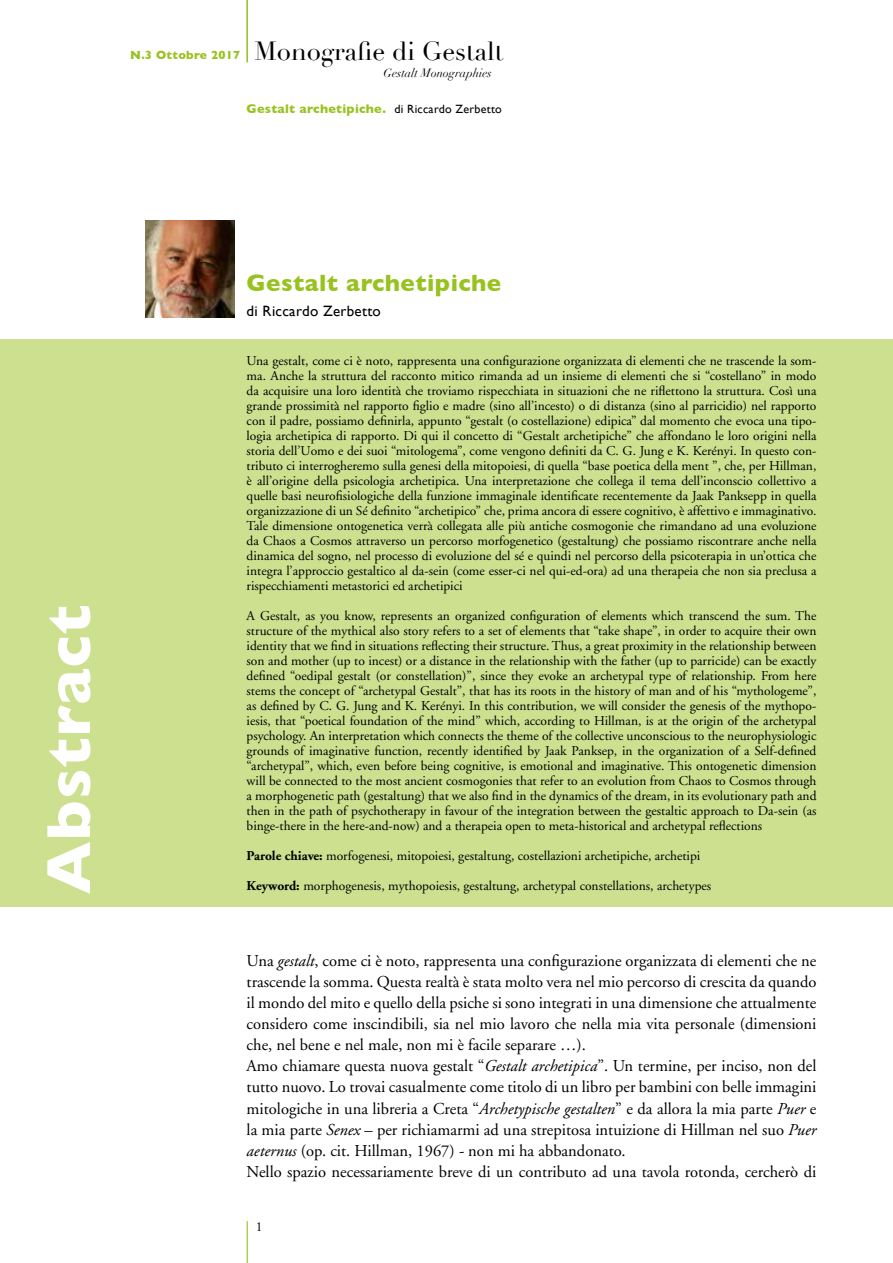
<style>
.page{position:relative;width:893px;height:1263px;background:#fff}
.page>*{position:absolute;margin:0;border:0;box-sizing:border-box;transform-origin:0 0}
.t1{font:700 63px "Gill Sans";letter-spacing:.02em;color:#fff}
.t2{font:25.65px "Didot";color:#000}
.t3{font:700 24px "Gill Sans";letter-spacing:.02em;color:#98c21f}
.t4{font:16.65px/21.1px "Adobe Garamond";color:#000}
.t5{font:15px "Gill Sans";letter-spacing:.02em;color:#000}
.t6{font:13.5px/15px "Adobe Garamond";color:#000;text-align:justify}
.t7{font:13.5px "Adobe Garamond Pro";color:#000}
.t8{font:700 12.75px "Gill Sans";letter-spacing:.02em;color:#98c21f}
.t9{font:700 12px "Gill Sans";letter-spacing:.02em;color:#98c21f}
.t10{font:italic 11.85px "Didot";color:#000}
.s1{font-weight:400;font-size:12px;color:#000}
.s2{font-weight:700}
.s3{font-style:italic}
</style>
<div class="page">
<hr style="left:247px;top:1221px;width:1px;height:42px;background:#98c21f">
<div style="left:0;top:339px;width:893px;height:567px;background:#cce08f"></div>
<hr style="left:247px;top:0;width:1px;height:62px;background:#98c21f">
<img style="left:145px;top:220px;width:90px;height:98px">
<p class="t9" style="left:130px;top:45px;width:112px">N.3 Ottobre 2017</p>
<h2 class="t2" style="left:254px;top:36px;width:250px">Monografie di Gestalt</h2>
<p class="t10" style="left:384px;top:65px;width:110px">Gestalt Monographies</p>
<p class="t8" style="left:247px;top:99px;width:257px">Gestalt archetipiche. <span class="s1">di Riccardo Zerbetto</span></p>
<h1 class="t1" style="left:19px;top:894px;width:291px;rotate:-90deg">Abstract</h1>
<h3 class="t3" style="left:247px;top:264px;width:256px">Gestalt archetipiche</h3>
<p class="t5" style="left:247px;top:302px;width:136px">di Riccardo Zerbetto</p>
<p class="t6" style="left:247px;top:353px;width:571px">Una gestalt, come ci è noto, rappresenta una configurazione organizzata di elementi che ne trascende la som&shy;ma. Anche la struttura del racconto mitico rimanda ad un insieme di elementi che si “costellano” in modo da acquisire una loro identità che troviamo rispecchiata in situazioni che ne riflettono la struttura. Così una grande prossimità nel rapporto figlio e madre (sino all’incesto) o di distanza (sino al parricidio) nel rapporto con il padre, possiamo definirla, appunto “gestalt (o costellazione) edipica” dal momento che evoca una tipo&shy;logia archetipica di rapporto. Di qui il concetto di “Gestalt archetipiche” che affondano le loro origini nella storia dell’Uomo e dei suoi “mitologema”, come vengono definiti da C. G. Jung e K. Kerényi. In questo con&shy;tributo ci interrogheremo sulla genesi della mitopoiesi, di quella “base poetica della ment ”, che, per Hillman, è all’origine della psicologia archetipica. Una interpretazione che collega il tema dell’inconscio collettivo a quelle basi neurofisiologiche della funzione immaginale identificate recentemente da Jaak Panksepp in quella organizzazione di un Sé definito “archetipico” che, prima ancora di essere cognitivo, è affettivo e immaginativo.<br>Tale dimensione ontogenetica verrà collegata alle più antiche cosmogonie che rimandano ad una evoluzione da Chaos a Cosmos attraverso un percorso morfogenetico (gestaltung) che possiamo riscontrare anche nella dinamica del sogno, nel processo di evoluzione del sé e quindi nel percorso della psicoterapia in un’ottica che integra l’approccio gestaltico al da-sein (come esser-ci nel qui-ed-ora) ad una therapeia che non sia preclusa a rispecchiamenti metastorici ed archetipici</p>
<p class="t6" style="left:247px;top:608px;width:571px">A Gestalt, as you know, represents an organized configuration of elements which transcend the sum. The structure of the mythical also story refers to a set of elements that “take shape”, in order to acquire their own identity that we find in situations reflecting their structure. Thus, a great proximity in the relationship between son and mother (up to incest) or a distance in the relationship with the father (up to parricide) can be exactly defined “oedipal gestalt (or constellation)”, since they evoke an archetypal type of relationship. From here stems the concept of “archetypal Gestalt”, that has its roots in the history of man and of his “mythologeme”, as defined by C. G. Jung and K. Kerényi. In this contribution, we will consider the genesis of the mythopo&shy;iesis, that “poetical foundation of the mind” which, according to Hillman, is at the origin of the archetypal psychology. An interpretation which connects the theme of the collective unconscious to the neurophysiologic grounds of imaginative function, recently identified by Jaak Panksep, in the organization of a Self-defined “archetypal”, which, even before being cognitive, is emotional and imaginative. This ontogenetic dimension will be connected to the most ancient cosmogonies that refer to an evolution from Chaos to Cosmos through a morphogenetic path (gestaltung) that we also find in the dynamics of the dream, in its evolutionary path and then in the path of psychotherapy in favour of the integration between the gestaltic approach to Da-sein (as binge-there in the here-and-now) and a therapeia open to meta-historical and archetypal reflections</p>
<p class="t6" style="left:247px;top:848px;width:455px"><span class="s2">Parole chiave:</span> morfogenesi, mitopoiesi, gestaltung, costellazioni archetipiche, archetipi</p>
<p class="t6" style="left:247px;top:878px;width:466px"><span class="s2">Keyword:</span> morphogenesis, mythopoiesis, gestaltung, archetypal constellations, archetypes</p>
<p class="t4" style="left:247px;top:950px;width:571px">Una <span class="s3">gestalt</span>, come ci è noto, rappresenta una configurazione organizzata di elementi che ne trascende la somma. Questa realtà è stata molto vera nel mio percorso di crescita da quando il mondo del mito e quello della psiche si sono integrati in una dimensione che attualmente considero come inscindibili, sia nel mio lavoro che nella mia vita personale (dimensioni che, nel bene e nel male, non mi è facile separare …).<br>Amo chiamare questa nuova gestalt “<span class="s3">Gestalt archetipica</span>”. Un termine, per inciso, non del tutto nuovo. Lo trovai casualmente come titolo di un libro per bambini con belle immagini mitologiche in una libreria a Creta “<span class="s3">Archetypische gestalten</span>” e da allora la mia parte <span class="s3">Puer</span> e la mia parte <span class="s3">Senex</span> – per richiamarmi ad una strepitosa intuizione di Hillman nel suo <span class="s3">Puer aeternus</span> (op. cit. Hillman, 1967) <span class="s3">-</span> non mi ha abbandonato.<br>Nello spazio necessariamente breve di un contributo ad una tavola rotonda, cercherò di</p>
<p class="t7" style="left:256px;top:1218px;width:8px">1</p>
</div>
